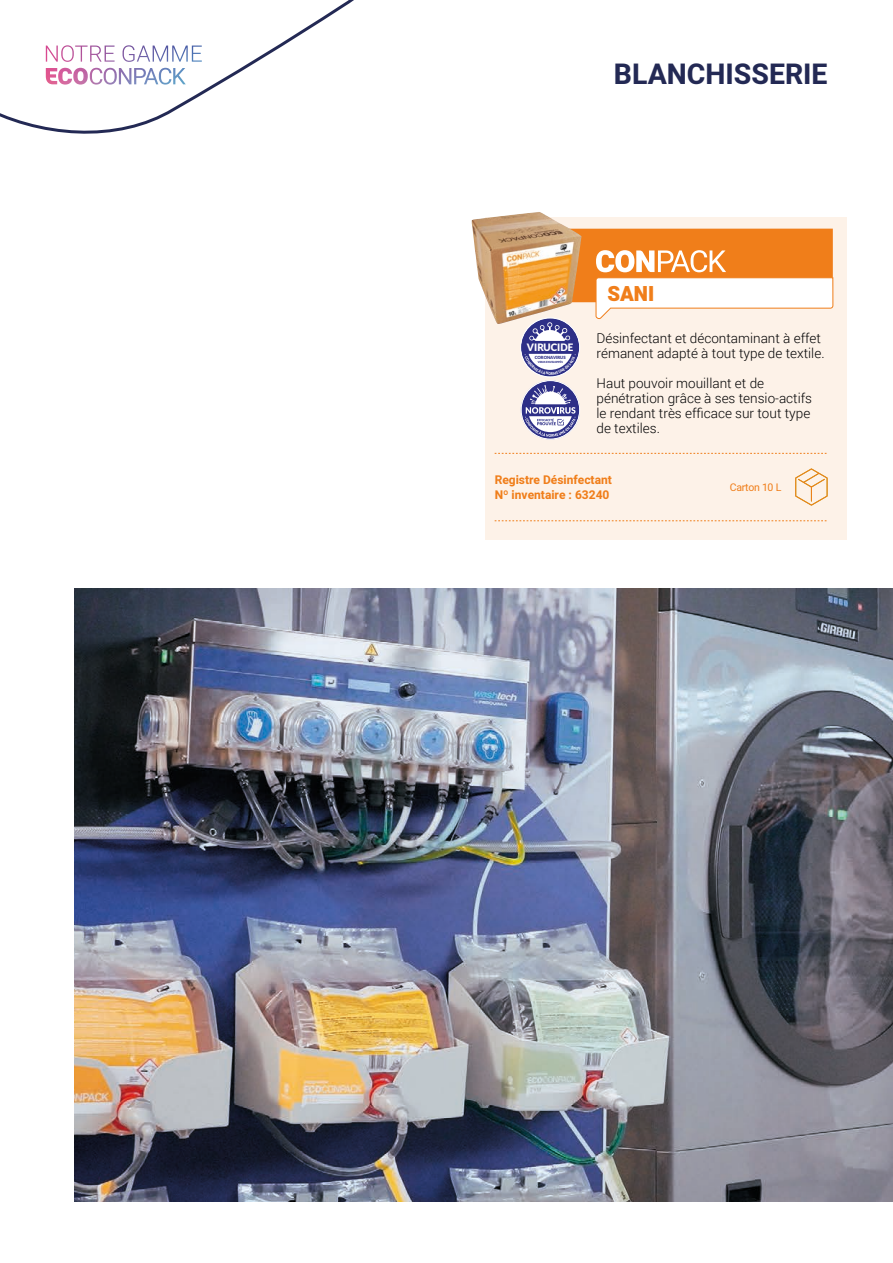
<style>
.page{position:relative;width:893px;height:1263px;background:#fff}
.page>*{position:absolute;margin:0;border:0;box-sizing:border-box;transform-origin:0 0}
.t1{font:700 28.35px "Heebo";color:#232954}
.t2{font:900 20.85px "Heebo";color:#f07e1a}
.t3{font:300 13.5px/15px "Roboto";color:#020203}
.t4{font:700 12px/15px "Heebo";color:#f07e1a}
.t5{font:10.5px "Heebo";letter-spacing:-.025em;color:#f07e1a}
.t6{font:900 10.2px "Lato";color:#fff}
.t7{font:900 4.2px "Lato";color:#2d2f87}
.t8{font:900 2.85px "Lato";color:#2d2f87;scale:.95 1}
</style>
<div class="page">
<div style="left:485px;top:217px;width:361px;height:322px;background:#fdf2e8"></div>
<svg style="left:495px;top:453px;width:332px;height:1px"></svg>
<svg style="left:495px;top:520px;width:332px;height:1px"></svg>
<svg style="left:795px;top:468px;width:33px;height:38px"></svg>
<img style="left:471px;top:212px;width:111px;height:112px">
<svg style="left:0;top:0;width:354px;height:134px"></svg>
<img style="left:75px;top:588px;width:818px;height:614px">
<svg style="left:520px;top:229px;width:314px;height:210px"></svg>
<h1 class="t1" style="left:614px;top:55px;width:215px">BLANCHISSERIE</h1>
<p class="t6" style="left:527px;top:342px;width:48px">VIRUCIDE</p>
<p class="t8" style="left:538px;top:360px;width:28px">VIRUS ENVELOPPÉS</p>
<p class="t7" style="left:535px;top:355px;width:32px">CORONAVIRUS</p>
<h2 class="t2" style="left:607px;top:279px;width:48px">SANI</h2>
<p class="t3" style="left:596px;top:330px;width:230px">Désinfectant et décontaminant à effet rémanent adapté à tout type de textile.</p>
<p class="t3" style="left:596px;top:375px;width:217px">Haut pouvoir mouillant et de pénétration grâce à ses tensio-actifs le rendant très efficace sur tout type de textiles.</p>
<p class="t4" style="left:495px;top:472px;width:119px">Registre Désinfectant<br>Nº inventaire : 63240</p>
<p class="t5" style="left:730px;top:480px;width:53px">Carton 10 L</p>
</div>
